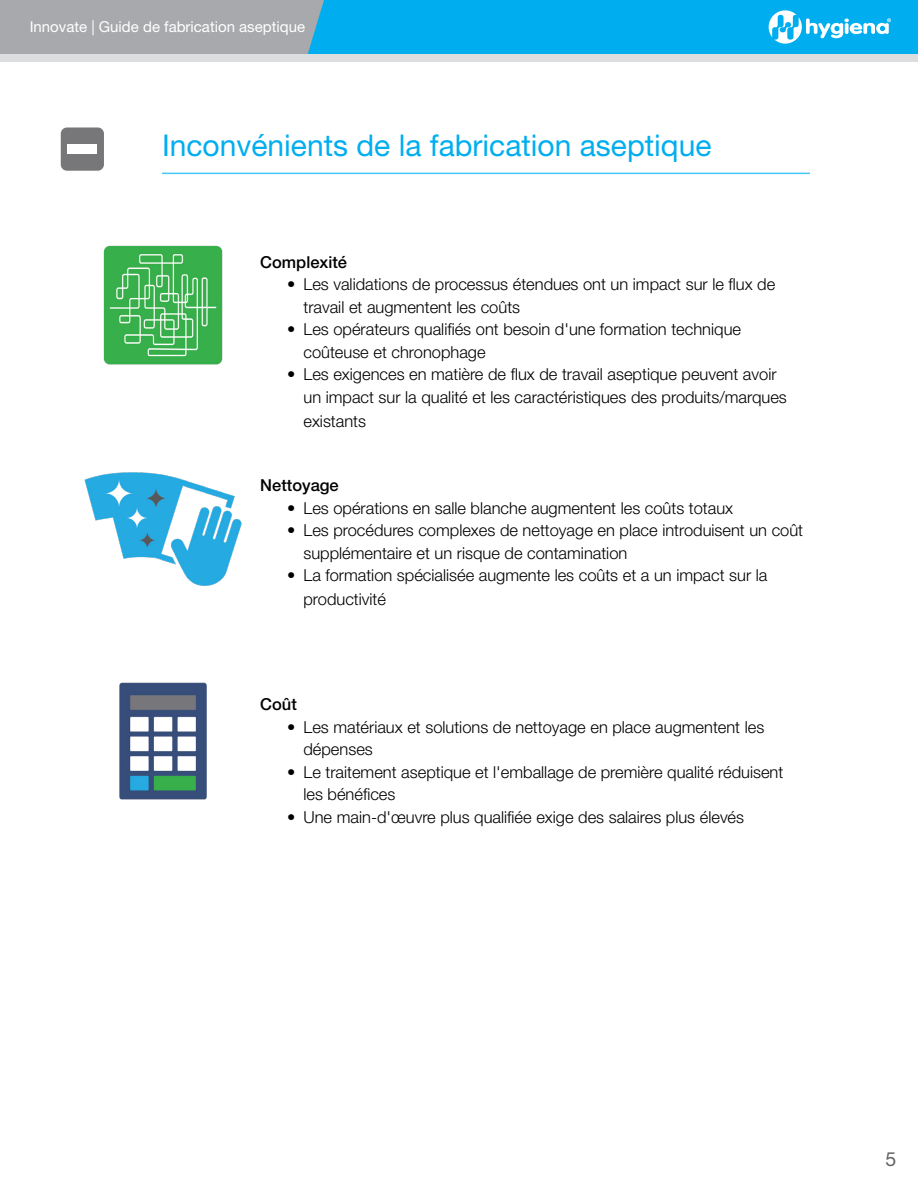
<style>
.page{position:relative;width:918px;height:1188px;background:#fff}
.page>*{position:absolute;margin:0;border:0;box-sizing:border-box;transform-origin:0 0}
.t1{font:30px "Helvetica Neue LT Pro";color:#00aeef}
.t2{font:19.5px "Helvetica Neue LT Pro";color:#636466}
.t3{font:300 16.5px/22.5px "Helvetica Neue LT Pro";color:#000}
.t4{font:500 16.5px "Helvetica Neue LT Pro";color:#000}
.t5{font:15px "Helvetica Neue LT Pro";color:#fff}
</style>
<div class="page">
<div style="left:305px;top:0;width:613px;height:54px;background:#00aeef"></div>
<div style="left:0;top:0;width:324px;height:54px;background:#a7a9ac"></div>
<div style="left:0;top:54px;width:918px;height:7px;background:#dcddde"></div>
<svg style="left:769px;top:10px;width:122px;height:34px"></svg>
<div style="left:61px;top:127px;width:43px;height:44px;background:#777679;border-radius:6px"></div>
<div style="left:68px;top:144px;width:29px;height:10px;background:#fff"></div>
<img style="left:103px;top:245px;width:120px;height:120px">
<img style="left:84px;top:472px;width:158px;height:114px">
<img style="left:119px;top:682px;width:88px;height:118px">
<hr style="left:162px;top:173px;width:648px;height:1px;background:#44c8f5">
<p class="t5" style="left:30px;top:18px;width:277px">Innovate | Guide de fabrication aseptique</p>
<h1 class="t1" style="left:162px;top:127px;width:551px">Inconvénients de la fabrication aseptique</h1>
<p class="t4" style="left:260px;top:252px;width:88px">Complexité</p>
<p class="t3" style="left:303px;top:273px;width:473px;text-indent:-16px">• Les validations de processus étendues ont un impact sur le flux de travail et augmentent les coûts</p>
<p class="t3" style="left:303px;top:318px;width:439px;text-indent:-16px">• Les opérateurs qualifiés ont besoin d'une formation technique coûteuse et chronophage</p>
<p class="t3" style="left:303px;top:363px;width:485px;text-indent:-16px">• Les exigences en matière de flux de travail aseptique peuvent avoir un impact sur la qualité et les caractéristiques des produits/marques</p>
<p class="t3" style="left:303px;top:409px;width:64px">existants</p>
<p class="t4" style="left:260px;top:475px;width:80px">Nettoyage</p>
<p class="t3" style="left:287px;top:496px;width:447px">• Les opérations en salle blanche augmentent les coûts totaux</p>
<p class="t3" style="left:303px;top:519px;width:501px;text-indent:-16px">• Les procédures complexes de nettoyage en place introduisent un coût supplémentaire et un risque de contamination</p>
<p class="t3" style="left:303px;top:563px;width:465px;line-height:24px;text-indent:-16px">• La formation spécialisée augmente les coûts et a un impact sur la productivité</p>
<p class="t4" style="left:260px;top:695px;width:38px">Coût</p>
<p class="t3" style="left:303px;top:715px;width:462px;text-indent:-16px">• Les matériaux et solutions de nettoyage en place augmentent les dépenses</p>
<p class="t3" style="left:303px;top:760px;width:481px;text-indent:-16px">• Le traitement aseptique et l'emballage de première qualité réduisent les bénéfices</p>
<p class="t3" style="left:287px;top:805px;width:458px">• Une main-d'œuvre plus qualifiée exige des salaires plus élevés</p>
<p class="t2" style="left:886px;top:1147px;width:12px">5</p>
</div>
